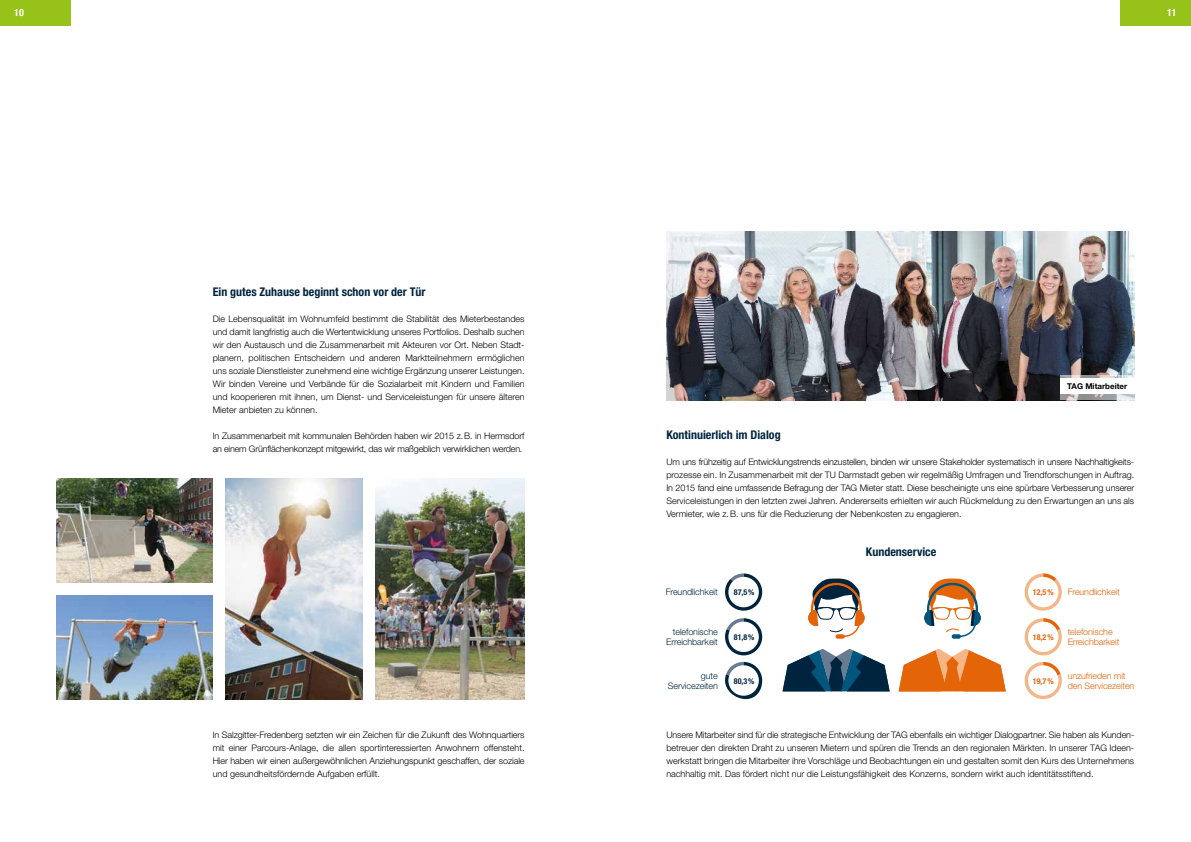
<style>
.page{position:relative;width:1191px;height:842px;background:#fff}
.page>*{position:absolute;margin:0;border:0;box-sizing:border-box;transform-origin:0 0}
.t1{font:700 condensed 12px "Helvetica Neue LT";color:#00243e}
.t2{font:700 condensed 10px "Helvetica Neue LT";color:#fff}
.t3{font:300 9px/13px "Helvetica Neue LT";color:#000;text-align:justify}
.t4{font:300 9px/13px "Helvetica Neue LT";letter-spacing:-.02em;color:#000}
.t5{font:300 9px/10px "Helvetica Neue LT";letter-spacing:-.01em;color:#e46408}
.t6{font:300 9px/10px "Helvetica Neue LT";letter-spacing:-.01em;color:#00243e;text-align:right}
.t7{font:700 condensed 8px "Helvetica Neue LT";color:#00243e}
.t8{font:700 condensed 8px "Helvetica Neue LT";color:#e46408}
.t9{font:700 8px "Helvetica Neue LT";color:#000}
</style>
<div class="page">
<img style="left:666px;top:231px;width:468px;height:169px">
<img style="left:57px;top:595px;width:156px;height:104px">
<img style="left:57px;top:478px;width:156px;height:104px">
<img style="left:226px;top:478px;width:136px;height:221px">
<img style="left:375px;top:478px;width:149px;height:221px">
<svg style="left:1060px;top:375px;width:74px;height:25px"></svg>
<div style="left:1060px;top:378px;width:74px;height:16px;background:#fff"></div>
<svg style="left:782px;top:649px;width:107px;height:42px"></svg>
<svg style="left:808px;top:578px;width:56px;height:60px"></svg>
<svg style="left:898px;top:649px;width:107px;height:42px"></svg>
<svg style="left:924px;top:578px;width:56px;height:60px"></svg>
<svg style="left:725px;top:573px;width:37px;height:38px"></svg>
<div style="left:728px;top:577px;width:31px;height:30px;background:#fff;border-radius:50%"></div>
<svg style="left:725px;top:618px;width:37px;height:37px"></svg>
<div style="left:728px;top:622px;width:31px;height:30px;background:#fff;border-radius:50%"></div>
<svg style="left:725px;top:662px;width:37px;height:37px"></svg>
<div style="left:728px;top:665px;width:31px;height:31px;background:#fff;border-radius:50%"></div>
<svg style="left:1024px;top:573px;width:38px;height:38px"></svg>
<div style="left:1028px;top:577px;width:30px;height:30px;background:#fff;border-radius:50%"></div>
<svg style="left:1024px;top:618px;width:38px;height:81px"></svg>
<div style="left:1028px;top:665px;width:30px;height:31px;background:#fff;border-radius:50%"></div>
<div style="left:0;top:0;width:71px;height:26px;background:#97c21a"></div>
<div style="left:1120px;top:0;width:71px;height:26px;background:#97c21a"></div>
<p class="t2" style="left:14px;top:7px;width:11px">10</p>
<p class="t2" style="left:1167px;top:7px;width:11px">11</p>
<h1 class="t1" style="left:213px;top:284px;width:214px">Ein gutes Zuhause beginnt schon vor der Tür</h1>
<p class="t3" style="left:213px;top:312px;width:313px">Die Lebensqualität im Wohnumfeld bestimmt die Stabilität des Mieterbestandes und damit langfristig auch die Wertentwicklung unseres Portfolios. Deshalb suchen wir den Austausch und die Zusammenarbeit mit Akteuren vor Ort. Neben Stadt&shy;planern, politischen Entscheidern und anderen Marktteilnehmern ermöglichen uns soziale Dienstleister zunehmend eine wichtige Ergänzung unserer Leistungen.<br>Wir binden Vereine und Verbände für die Sozialarbeit mit Kindern und Familien und kooperieren mit ihnen, um Dienst- und Serviceleistungen für unsere älteren Mieter anbieten zu können.</p>
<p class="t4" style="left:213px;top:429px;width:313px">In Zusammenarbeit mit kommunalen Behörden haben wir 2015 z.B. in Hermsdorf an einem Grünflächenkonzept mitgewirkt, das wir maßgeblich verwirklichen werden.</p>
<p class="t3" style="left:213px;top:728px;width:313px">In Salzgitter-Fredenberg setzten wir ein Zeichen für die Zukunft des Wohnquartiers mit einer Parcours-Anlage, die allen sportinteressierten Anwohnern offensteht.<br>Hier haben wir einen außergewöhnlichen Anziehungspunkt geschaffen, der soziale und gesundheitsfördernde Aufgaben erfüllt.</p>
<p class="t9" style="left:1067px;top:381px;width:61px">TAG Mitarbeiter</p>
<h1 class="t1" style="left:666px;top:427px;width:116px">Kontinuierlich im Dialog</h1>
<p class="t3" style="left:666px;top:455px;width:469px">Um uns frühzeitig auf Entwicklungstrends einzustellen, binden wir unsere Stakeholder systematisch in unsere Nachhaltigkeits&shy;prozesse ein. In Zusammenarbeit mit der TU Darmstadt geben wir regelmäßig Umfragen und Trendforschungen in Auftrag.<br>In 2015 fand eine umfassende Befragung der TAG Mieter statt. Diese bescheinigte uns eine spürbare Verbesserung unserer Serviceleistungen in den letzten zwei Jahren. Andererseits erhielten wir auch Rückmeldung zu den Erwartungen an uns als Vermieter, wie z.B. uns für die Reduzierung der Nebenkosten zu engagieren.</p>
<h1 class="t1" style="left:866px;top:544px;width:72px">Kundenservice</h1>
<p class="t6" style="left:665px;top:587px;width:54px">Freundlichkeit</p>
<p class="t5" style="left:1067px;top:587px;width:54px">Freundlichkeit</p>
<p class="t6" style="left:666px;top:627px;width:53px">telefonische<br>Erreichbarkeit</p>
<p class="t5" style="left:1067px;top:627px;width:53px">telefonische<br>Erreichbarkeit</p>
<p class="t6" style="left:668px;top:671px;width:51px">gute<br>Servicezeiten</p>
<p class="t5" style="left:1067px;top:671px;width:68px">unzufrieden mit den Servicezeiten</p>
<p class="t7" style="left:734px;top:587px;width:22px">87,5%</p>
<p class="t8" style="left:1033px;top:587px;width:22px">12,5%</p>
<p class="t7" style="left:734px;top:632px;width:22px">81,8%</p>
<p class="t7" style="left:734px;top:676px;width:22px">80,3%</p>
<p class="t8" style="left:1033px;top:632px;width:22px">18,2%</p>
<p class="t8" style="left:1033px;top:676px;width:22px">19,7%</p>
<p class="t3" style="left:666px;top:728px;width:469px">Unsere Mitarbeiter sind für die strategische Entwicklung der TAG ebenfalls ein wichtiger Dialogpartner. Sie haben als Kunden&shy;betreuer den direkten Draht zu unseren Mietern und spüren die Trends an den regionalen Märkten. In unserer TAG Ideen&shy;werkstatt bringen die Mitarbeiter ihre Vorschläge und Beobachtungen ein und gestalten somit den Kurs des Unternehmens nachhaltig mit. Das fördert nicht nur die Leistungsfähigkeit des Konzerns, sondern wirkt auch identitätsstiftend.</p>
</div>
